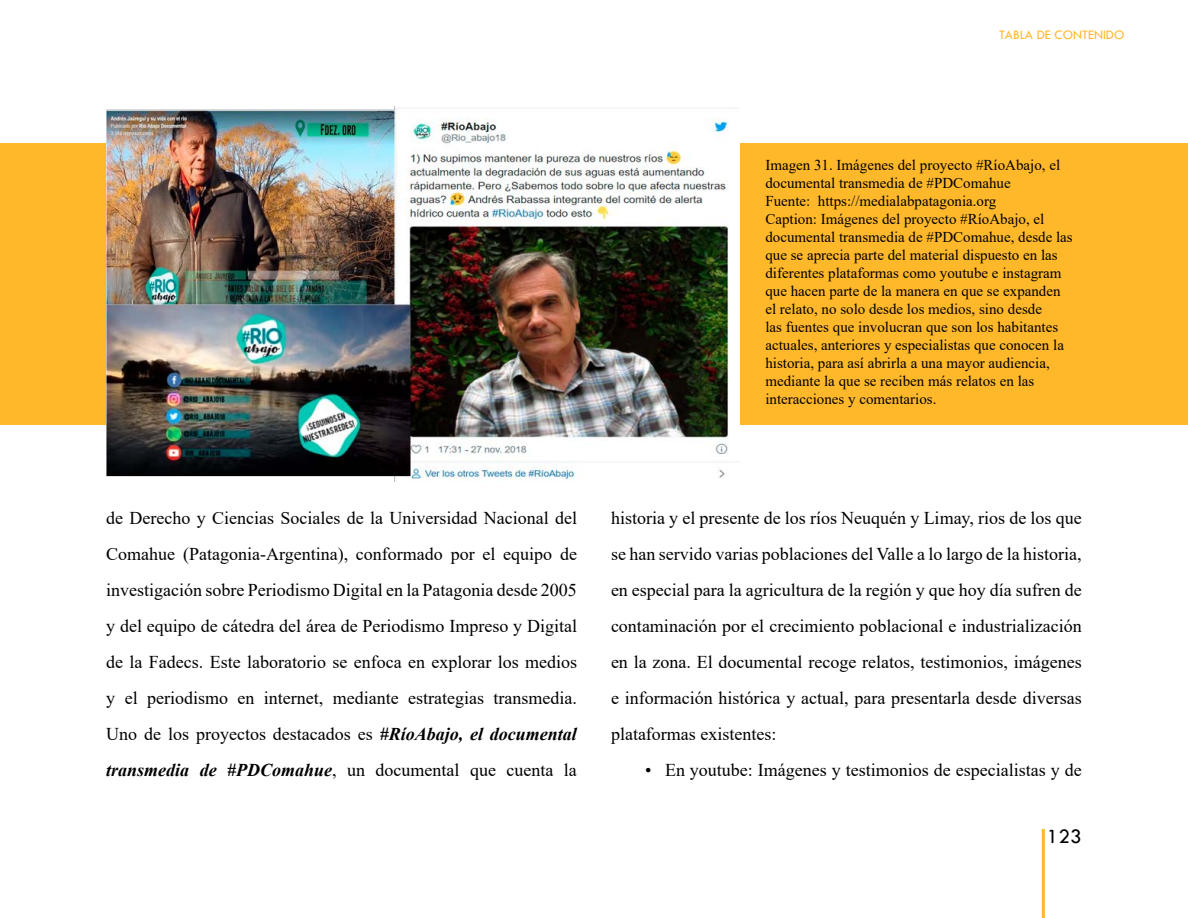
<style>
.page{position:relative;width:1188px;height:918px;background:#fff}
.page>*{position:absolute;margin:0;border:0;box-sizing:border-box;transform-origin:0 0}
.t1{font:21px "Tw Cen";color:#000}
.PÁRRAFO{font:18px/36px "Times New Roman";color:#000;text-align:justify}
.IMAGEN-TITULO{font:15px/18px "Times New Roman";color:#000}
.imagen_nombre{font:15px/18px "Times New Roman";color:#000}
.t2{font:13.5px "Tw Cen";color:#ffb82a}
.s1{font-weight:700;font-style:italic}
</style>
<div class="page">
<div style="left:1042px;top:829px;width:3px;height:89px;border:2px solid #ffb82a"></div>
<div style="left:0;top:144px;width:1188px;height:281px;background:#ffb82a"></div>
<img style="left:106px;top:107px;width:634px;height:375px">
<p class="t2" style="left:999px;top:26px;width:127px">TABLA DE CONTENIDO</p>
<p class="imagen_nombre" style="left:765px;top:155px;width:296px">Imagen 31. Imágenes del proyecto #RíoAbajo, el documental transmedia de #PDComahue</p>
<p class="IMAGEN-TITULO" style="left:765px;top:191px;width:232px">Fuente: https://medialabpatagonia.org</p>
<p class="IMAGEN-TITULO" style="left:765px;top:209px;width:309px">Caption: Imágenes del proyecto #RíoAbajo, el documental transmedia de #PDComahue, desde las que se aprecia parte del material dispuesto en las diferentes plataformas como youtube e instagram que hacen parte de la manera en que se expanden el relato, no solo desde los medios, sino desde<br>las fuentes que involucran que son los habitantes actuales, anteriores y especialistas que conocen la historia, para así abrirla a una mayor audiencia, mediante la que se reciben más relatos en las interacciones y comentarios.</p>
<p class="PÁRRAFO" style="left:106px;top:499px;width:472px">de Derecho y Ciencias Sociales de la Universidad Nacional del Comahue (Patagonia-Argentina), conformado por el equipo de investigación sobre Periodismo Digital en la Patagonia desde 2005 y del equipo de cátedra del área de Periodismo Impreso y Digital de la Fadecs. Este laboratorio se enfoca en explorar los medios y el periodismo en internet, mediante estrategias transmedia.<br>Uno de los proyectos destacados es <span class="s1">#RíoAbajo, el documental transmedia de #PDComahue</span>, un documental que cuenta la</p>
<p class="PÁRRAFO" style="left:611px;top:499px;width:472px">historia y el presente de los ríos Neuquén y Limay, rios de los que se han servido varias poblaciones del Valle a lo largo de la historia, en especial para la agricultura de la región y que hoy día sufren de contaminación por el crecimiento poblacional e industrialización en la zona. El documental recoge relatos, testimonios, imágenes e información histórica y actual, para presentarla desde diversas plataformas existentes:</p>
<p class="PÁRRAFO" style="left:645px;top:751px;width:438px">• En youtube: Imágenes y testimonios de especialistas y de</p>
<p class="t1" style="left:1047px;top:824px;width:36px">123</p>
</div>
